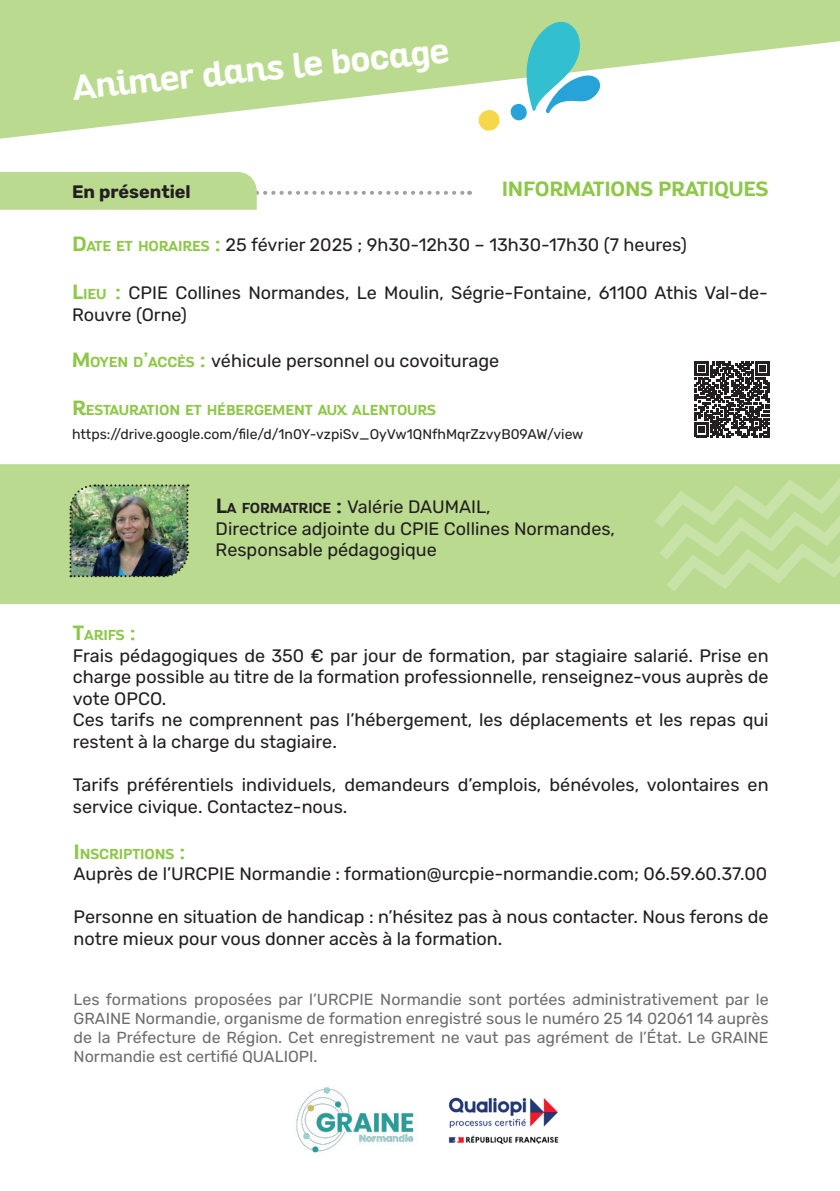
<style>
.page{position:relative;width:840px;height:1191px;background:#fff}
.page>*{position:absolute;margin:0;border:0;box-sizing:border-box;transform-origin:0 0}
.t1{font:700 34px "Altair";color:#fff}
.t2{font:700 20px "Altair";color:#8dc748}
.t3{font:18px/21.6px "Rubik";color:#231f20}
.t4{font:700 18px "Rubik";color:#231f20}
.t5{font:16px/19.2px "Rubik";color:#6c6d70;text-align:justify}
.t6{font:14px "Rubik";color:#231f20}
.t7{font:700 14px "Altair";color:#8dc748}
.s1{font-family:"Altair";font-weight:700;font-size:20px;color:#8dc748}
.s2{font-family:"Altair";font-weight:700;font-size:14px;color:#8dc748}
.s3{font-size:20px}
.s4{font-family:"Altair";font-weight:700;font-size:20px}
.s5{font-family:"Altair";font-weight:700;font-size:14px}
</style>
<div class="page">
<svg style="left:0;top:0;width:839px;height:139px;fill:#bada90"></svg>
<div style="left:0;top:464px;width:839px;height:140px;background:#bada90"></div>
<img style="left:448px;top:1097px;width:111px;height:48px">
<svg style="left:478px;top:110px;width:21px;height:21px"></svg>
<svg style="left:505px;top:20px;width:99px;height:104px"></svg>
<svg style="left:648px;top:361px;width:191px;height:241px"></svg>
<img style="left:68px;top:483px;width:121px;height:95px">
<img style="left:296px;top:1087px;width:118px;height:66px">
<svg style="left:0;top:172px;width:470px;height:38px"></svg>
<h1 class="t1" style="left:70px;top:67px;width:380px;rotate:-6deg">Animer dans le bocage</h1>
<p class="t2" style="left:501px;top:176px;width:268px">INFORMATIONS PRATIQUES</p>
<p class="t3" style="left:72px;top:235px;width:616px"><span class="s1">D</span><span class="s2">ATE ET HORAIRES</span> <span class="s1">:</span> 25 février 2025 ; 9h30-12h30 – 13h30-17h30 (7 heures)</p>
<p class="t3" style="left:72px;top:283px;width:697px"><span class="s1">L</span><span class="s2">IEU</span> <span class="s1">:</span> CPIE Collines Normandes, Le Moulin, Ségrie-Fontaine, 61100 Athis Val-de-<br>Rouvre (Orne)</p>
<p class="t3" style="left:72px;top:350px;width:428px"><span class="s1">M</span><span class="s2">OYEN D</span><span class="s1">’</span><span class="s2">ACCÈS</span> <span class="s1">:</span> véhicule personnel ou covoiturage</p>
<p class="t7" style="left:72px;top:401px;width:365px"><span class="s3">R</span>ESTAURATION ET HÉBERGEMENT AUX ALENTOURS</p>
<p class="t6" style="left:72px;top:426px;width:512px">https://drive.google.com/file/d/1n0Y-vzpiSv_OyVw1QNfhMqrZzvyB09AW/view</p>
<p class="t4" style="left:72px;top:182px;width:120px">En présentiel</p>
<p class="t3" style="left:215px;top:496px;width:401px"><span class="s4">L</span><span class="s5">A FORMATRICE</span> <span class="s4">:</span> Valérie DAUMAIL,<br>Directrice adjointe du CPIE Collines Normandes,<br>Responsable pédagogique</p>
<p class="t7" style="left:73px;top:626px;width:65px"><span class="s3">T</span>ARIFS <span class="s3">:</span></p>
<p class="t3" style="left:73px;top:645px;width:697px">Frais pédagogiques de 350 € par jour de formation, par stagiaire salarié. Prise en charge possible au titre de la formation professionnelle, renseignez-vous auprès de vote OPCO.<br>Ces tarifs ne comprennent pas l’hébergement, les déplacements et les repas qui restent à la charge du stagiaire.</p>
<p class="t3" style="left:73px;top:774px;width:697px">Tarifs préférentiels individuels, demandeurs d’emplois, bénévoles, volontaires en service civique. Contactez-nous.</p>
<p class="t7" style="left:74px;top:844px;width:113px"><span class="s3">I</span> NSCRIPTIONS <span class="s3">:</span></p>
<p class="t3" style="left:74px;top:863px;width:695px">Auprès de l’URCPIE Normandie : formation@urcpie-normandie.com; 06.59.60.37.00</p>
<p class="t3" style="left:74px;top:906px;width:696px">Personne en situation de handicap : n’hésitez pas à nous contacter. Nous ferons de notre mieux pour vous donner accès à la formation.</p>
<p class="t5" style="left:74px;top:990px;width:696px">Les formations proposées par l’URCPIE Normandie sont portées administrativement par le GRAINE Normandie, organisme de formation enregistré sous le numéro 25 14 02061 14 auprès de la Préfecture de Région. Cet enregistrement ne vaut pas agrément de l’État. Le GRAINE Normandie est certifié QUALIOPI.</p>
</div>
